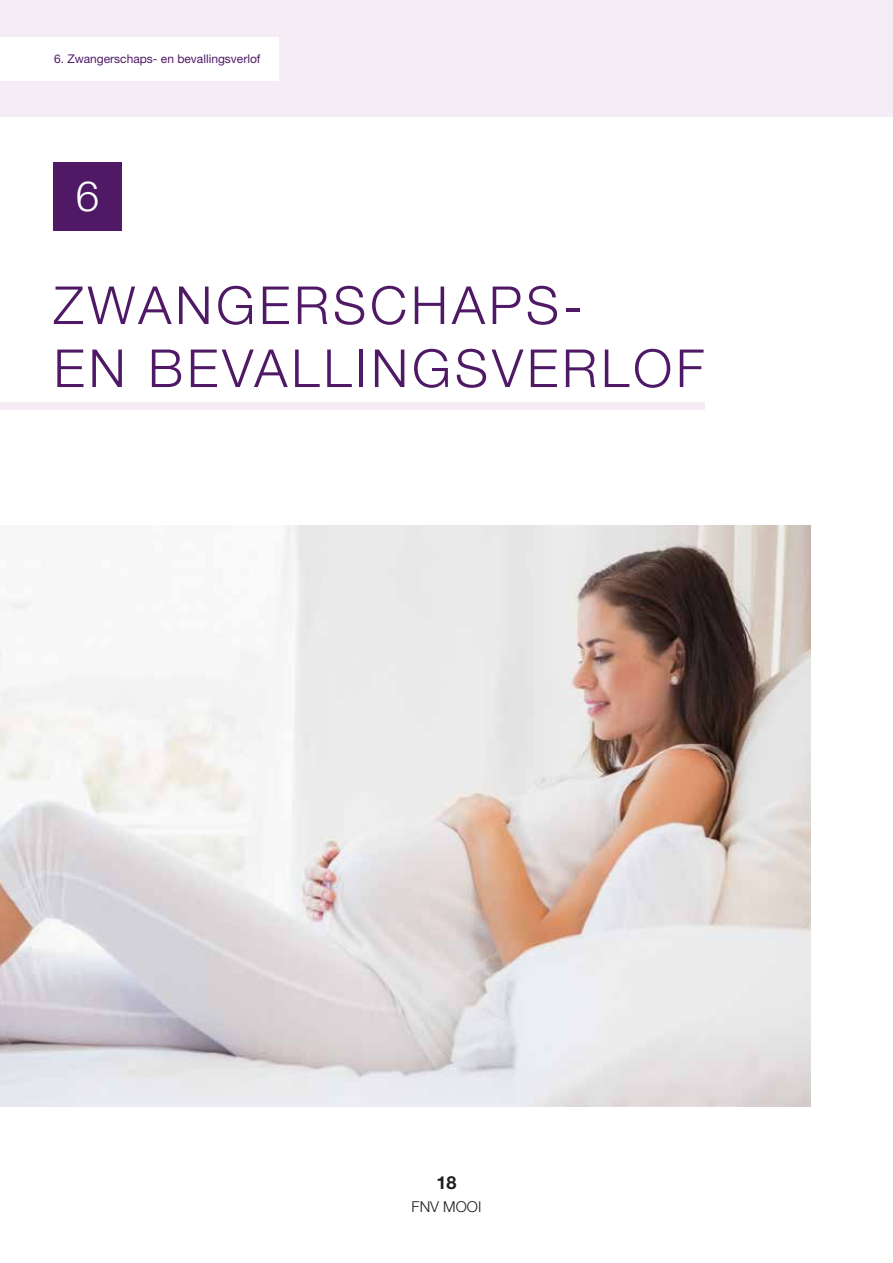
<style>
.page{position:relative;width:893px;height:1263px;background:#fff}
.page>*{position:absolute;margin:0;border:0;box-sizing:border-box;transform-origin:0 0}
.t1{font:300 52.5px/63px "Helvetica Neue LT Std";letter-spacing:.075em;color:#4f1966}
.t2{font:300 42px "Helvetica Neue LT Std";color:#fff}
.t3{font:700 18px "Helvetica Neue LT Std";color:#1d1d1b}
.t4{font:300 15px "Helvetica Neue LT Std";color:#1d1d1b}
.t5{font:12px "Helvetica Neue LT Std";color:#4f1966}
</style>
<div class="page">
<div style="left:0;top:0;width:893px;height:117px;background:#f5ecf6"></div>
<div style="left:0;top:37px;width:279px;height:43px;background:#fff"></div>
<div style="left:53px;top:162px;width:69px;height:68px;background:#4f1966"></div>
<img style="left:0;top:526px;width:810px;height:581px">
<div style="left:0;top:402px;width:704px;height:8px;background:#f5ecf6"></div>
<p class="t5" style="left:54px;top:51px;width:208px">6. Zwangerschaps- en bevallingsverlof</p>
<h2 class="t2" style="left:76px;top:170px;width:25px">6</h2>
<h1 class="t1" style="left:54px;top:273px;width:652px">ZWANGERSCHAPS-<br>EN BEVALLINGSVERLOF</h1>
<h3 class="t3" style="left:436px;top:1171px;width:22px">18</h3>
<p class="t4" style="left:412px;top:1197px;width:71px">FNV MOOI</p>
</div>
